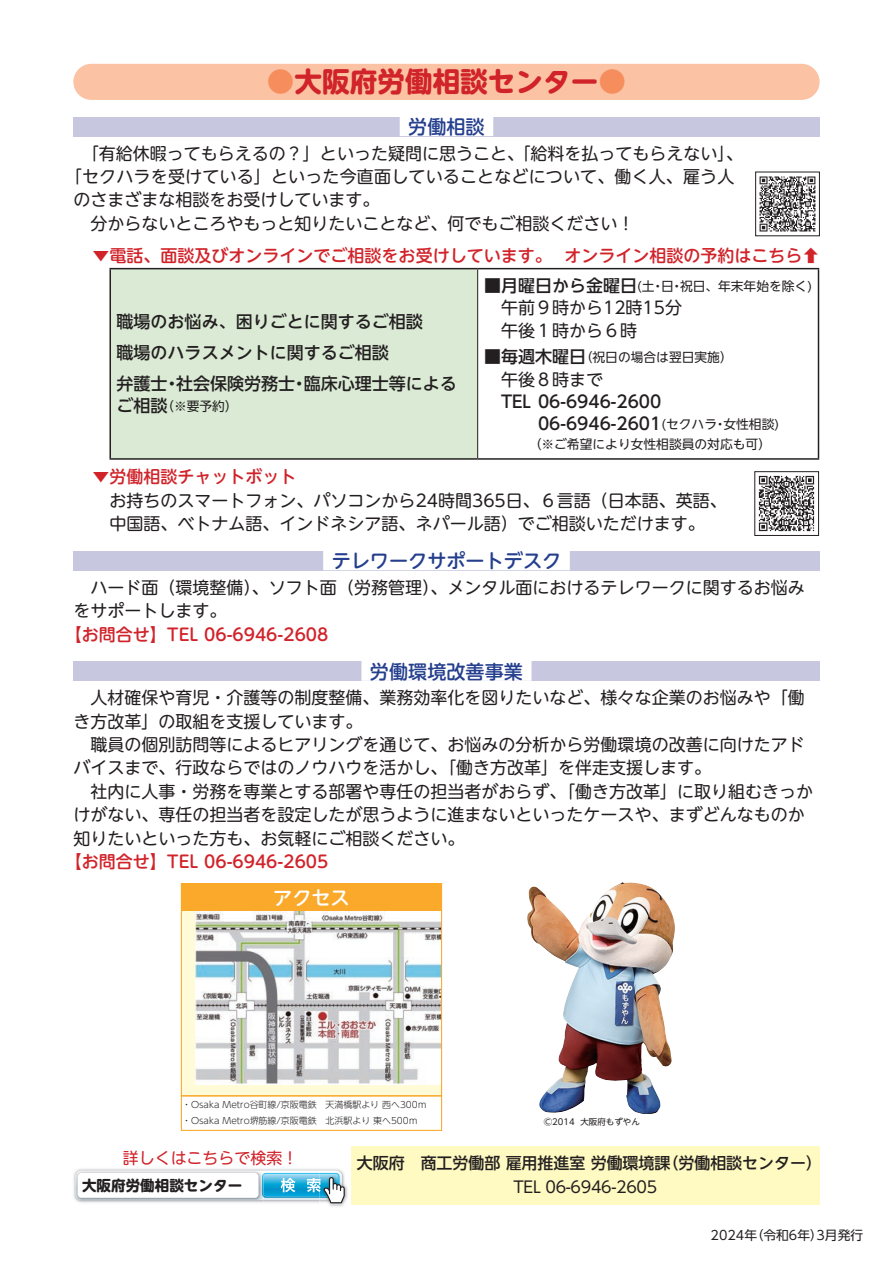
<style>
.page{position:relative;width:893px;height:1263px;background:#fff}
.page>*{position:absolute;margin:0;border:0;box-sizing:border-box;transform-origin:0 0}
.t1{font:700 27.6px "UD Shin M Go Pro";color:#d1232a}
.t2{font:500 19.2px "UD Shin M Go Pro";color:#253f8e}
.t3{font:500 19.2px "UD Shin M Go Pro";color:#fff}
.t4{font:16.95px/23.4px "UD Shin M Go Pro";color:#231f20}
.t5{font:500 16.95px "UD Shin M Go Pro";color:#d1232a}
.t6{font:500 16.95px/30.8px "UD Shin Go NT Pro";color:#231f20}
.t7{font:16.95px/22.4px "UD Shin Go NT Pro";color:#231f20}
.t8{font:500 15.9px "UD Shin Go NT Pro";color:#231f20}
.t9{font:15.9px "UD Shin Go NT Pro";letter-spacing:-.02em;color:#231f20}
.t10{font:15.9px "UD Shin M Go Pro";color:#d1232a}
.t11{font:700 14.55px "UD Shin M Go Pro";color:#231f20}
.t12{font:12.75px "UD Shin Go NT Pro";color:#231f20}
.t13{font:300 9px/15.6px "UD Shin Go NT Pro";color:#231f20}
.t14{font:8.55px "UD Shin Go NT Pro";color:#231f20}
.s1{color:#f68d5c}
.s2{font-weight:500;font-size:16.95px}
.s3{font-weight:400;font-size:12.75px}
</style>
<div class="page">
<div style="left:73px;top:64px;width:747px;height:36px;background:#fbc3a3;border-radius:18px"></div>
<div style="left:73px;top:117px;width:747px;height:19px;background:#c7c7e0"></div>
<div style="left:400px;top:115px;width:93px;height:21px;background:#fff"></div>
<div style="left:73px;top:551px;width:747px;height:19px;background:#c7c7e0"></div>
<div style="left:323px;top:549px;width:247px;height:21px;background:#fff"></div>
<div style="left:73px;top:662px;width:747px;height:19px;background:#c7c7e0"></div>
<div style="left:361px;top:659px;width:170px;height:22px;background:#fff"></div>
<div style="left:110px;top:269px;width:368px;height:190px;background:#daead5"></div>
<hr style="left:109px;top:268px;width:369px;height:1px;background:#231f20">
<hr style="left:109px;top:269px;width:2px;height:189px;background:#231f20">
<hr style="left:478px;top:268px;width:341px;height:1px;background:#231f20">
<hr style="left:818px;top:269px;width:1px;height:189px;background:#231f20">
<hr style="left:109px;top:458px;width:369px;height:2px;background:#231f20">
<hr style="left:478px;top:458px;width:341px;height:2px;background:#231f20">
<hr style="left:477px;top:269px;width:1px;height:189px;background:#231f20">
<img style="left:758px;top:475px;width:57px;height:57px">
<div style="left:755px;top:471px;width:64px;height:65px;border:1px solid #231f20"></div>
<img style="left:759px;top:176px;width:57px;height:56px">
<div style="left:755px;top:172px;width:65px;height:64px;border:1px solid #231f20"></div>
<img style="left:73px;top:1169px;width:268px;height:34px">
<img style="left:326px;top:1180px;width:21px;height:25px">
<img style="left:74px;top:1169px;width:189px;height:33px">
<img style="left:76px;top:1171px;width:186px;height:29px">
<svg style="left:262px;top:1171px;width:83px;height:32px"></svg>
<div style="left:78px;top:1173px;width:180px;height:25px;background:#fff;border-radius:4px"></div>
<div style="left:351px;top:1146px;width:469px;height:59px;background:#fffac1"></div>
<div style="left:182px;top:911px;width:259px;height:185px;background:#fffbd6"></div>
<img style="left:196px;top:911px;width:244px;height:173px">
<div style="left:181px;top:884px;width:261px;height:27px;background:#faa92a"></div>
<div style="left:181px;top:883px;width:261px;height:213px;border:1px solid #faa92a"></div>
<div style="left:181px;top:1095px;width:261px;height:36px;border:1px solid #faa92a"></div>
<img style="left:527px;top:882px;width:148px;height:232px">
<h1 class="t1" style="left:267px;top:59px;width:361px"><span class="s1">●</span>大阪府労働相談センター<span class="s1">●</span></h1>
<p class="t2" style="left:408px;top:111px;width:78px">労働相談</p>
<p class="t4" style="left:73px;top:141px;width:671px">　「有給休暇ってもらえるの？」といった疑問に思うこと、「給料を払ってもらえない」、</p>
<p class="t4" style="left:65px;top:164px;width:671px">「セクハラを受けている」といった今直面していることなどについて、働く人、雇う人</p>
<p class="t4" style="left:73px;top:187px;width:308px">のさまざまな相談をお受けしています。</p>
<p class="t4" style="left:73px;top:211px;width:563px">　分からないところやもっと知りたいことなど、何でもご相談ください！</p>
<p class="t5" style="left:92px;top:241px;width:729px">▼電話、面談及びオンラインでご相談をお受けしています。 オンライン相談の予約はこちら⇧</p>
<p class="t6" style="left:117px;top:306px;width:342px">職場のお悩み、困りごとに関するご相談<br>職場のハラスメントに関するご相談<br>弁護士・社会保険労務士・臨床心理士等による</p>
<p class="t12" style="left:117px;top:395px;width:123px"><span class="s2">ご相談</span>（※要予約）</p>
<p class="t12" style="left:484px;top:275px;width:330px"><span class="s2">■月曜日から金曜日</span>(土・日・祝日、年末年始を除く)</p>
<p class="t7" style="left:484px;top:296px;width:199px">　午前９時から12時15分　午後１時から６時</p>
<p class="t12" style="left:484px;top:347px;width:250px"><span class="s2">■毎週木曜日</span>（祝日の場合は翌日実施）</p>
<p class="t7" style="left:484px;top:368px;width:121px">　午後８時まで</p>
<p class="t6" style="left:538px;top:390px;width:243px;line-height:22.4px;text-indent:-37px">TEL 06-6946-2600<br>06-6946-2601<span class="s3">(セクハラ・女性相談)</span></p>
<p class="t12" style="left:529px;top:434px;width:244px">（※ご希望により女性相談員の対応も可）</p>
<p class="t5" style="left:92px;top:463px;width:206px">▼労働相談チャットボット</p>
<p class="t4" style="left:109px;top:487px;width:619px">お持ちのスマートフォン、パソコンから24時間365日、６言語（日本語、英語、中国語、ベトナム語、インドネシア語、ネパール語）でご相談いただけます。</p>
<p class="t2" style="left:332px;top:545px;width:231px">テレワークサポートデスク</p>
<p class="t4" style="left:73px;top:575px;width:733px">　ハード面（環境整備）、ソフト面（労務管理）、メンタル面におけるテレワークに関するお悩みをサポートします。</p>
<p class="t5" style="left:65px;top:620px;width:265px">【お問合せ】TEL 06-6946-2608</p>
<p class="t2" style="left:370px;top:656px;width:155px">労働環境改善事業</p>
<p class="t4" style="left:73px;top:685px;width:741px">　人材確保や育児・介護等の制度整備、業務効率化を図りたいなど、様々な企業のお悩みや「働き方改革」の取組を支援しています。<br>　職員の個別訪問等によるヒアリングを通じて、お悩みの分析から労働環境の改善に向けたアドバイスまで、行政ならではのノウハウを活かし、「働き方改革」を伴走支援します。<br>　社内に人事・労務を専業とする部署や専任の担当者がおらず、「働き方改革」に取り組むきっかけがない、専任の担当者を設定したが思うように進まないといったケースや、まずどんなものか知りたいといった方も、お気軽にご相談ください。</p>
<p class="t5" style="left:65px;top:848px;width:265px">【お問合せ】TEL 06-6946-2605</p>
<p class="t3" style="left:273px;top:882px;width:78px">アクセス</p>
<p class="t13" style="left:182px;top:1096px;width:246px">・Osaka Metro谷町線/京阪電鉄　天満橋駅より 西へ300ｍ・Osaka Metro堺筋線/京阪電鉄　北浜駅より 東へ500ｍ</p>
<p class="t14" style="left:544px;top:1115px;width:98px">Ⓒ2014 大阪府もずやん</p>
<p class="t10" style="left:123px;top:1145px;width:177px">詳しくはこちらで検索！</p>
<p class="t11" style="left:82px;top:1174px;width:162px">大阪府労働相談センター</p>
<p class="t8" style="left:357px;top:1150px;width:467px">大阪府　商工労働部 雇用推進室 労働環境課（労働相談センター）</p>
<p class="t9" style="left:514px;top:1174px;width:145px">TEL 06-6946-2605</p>
<p class="t12" style="left:711px;top:1225px;width:154px">2024年（令和6年）3月発行</p>
</div>
